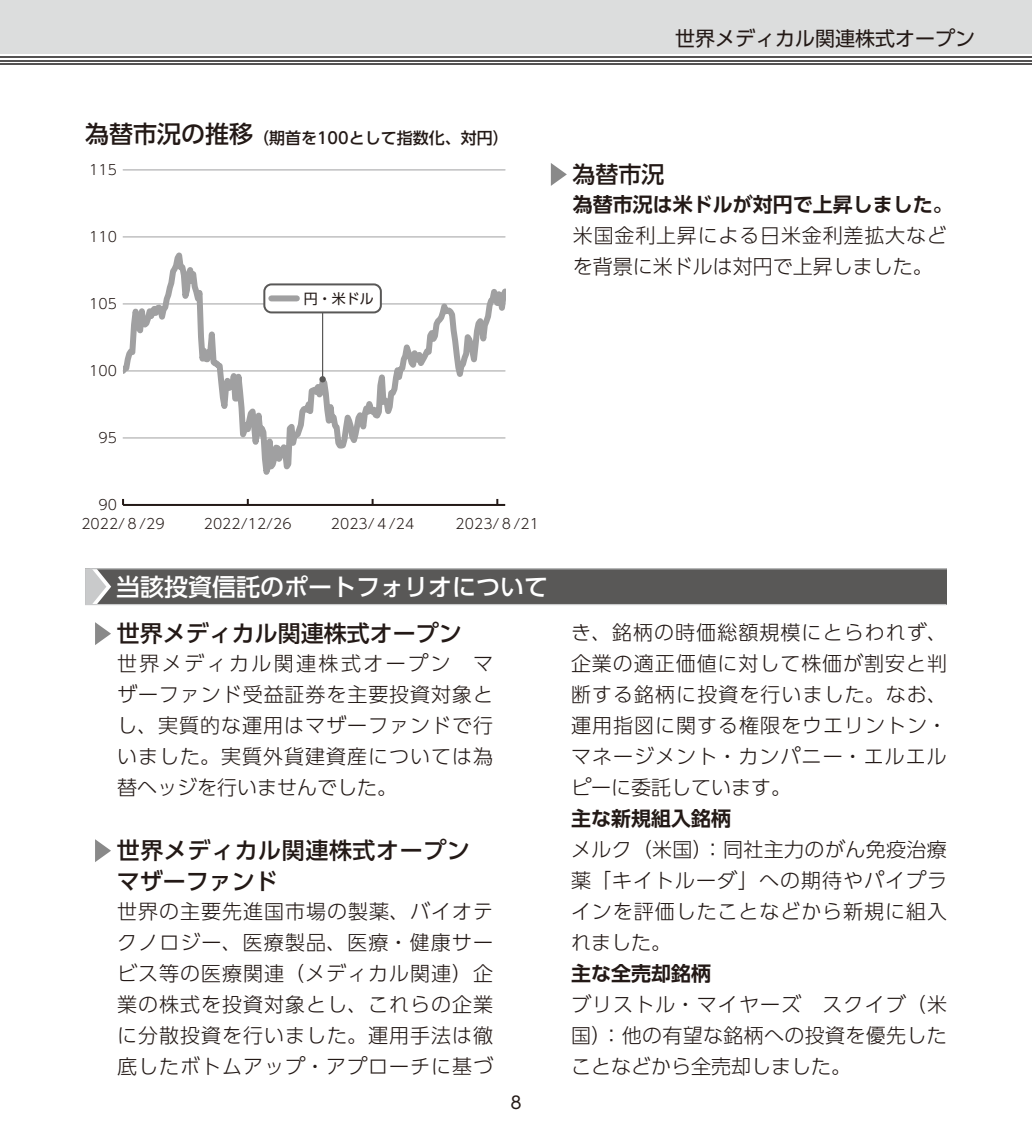
<style>
.page{position:relative;width:1032px;height:1134px;background:#fff}
.page>*{position:absolute;margin:0;border:0;box-sizing:border-box;transform-origin:0 0}
.t1{font:500 24px "UD Shin Go Pro";color:#fff}
.t2{font:500 23px/31px "UD Shin Go Pro";letter-spacing:.025em;color:#231916}
.t3{font:500 23px "UD Shin Go Pro";color:#231916}
.t4{font:300 20px/31px "UD Shin Go Pro";letter-spacing:.05em;color:#231916;text-align:justify}
.t5{font:700 20px "UD Shin Go Pro De";color:#231916}
.t6{font:20px "UD Shin Go Pro";color:#231916}
.t7{font:17px "UD Shin Go Pro";color:#231916}
.t8{font:500 16px "UD Shin Go Pro";color:#231916}
.t9{font:300 14px "UD Shin Go Pro";color:#231916}
.t10{font:14px "UD Shin Go Pro";color:#231916}
.s1{font-size:24px}
</style>
<div class="page">
<div style="left:0;top:0;width:1032px;height:54px;background:#dcdddd"></div>
<hr style="left:0;top:63px;width:1032px;height:2px;background:#545252">
<hr style="left:0;top:60px;width:1032px;height:1px;background:#545252">
<hr style="left:0;top:56px;width:1032px;height:2px;background:#545252">
<div style="left:85px;top:569px;width:862px;height:36px;background:#595857"></div>
<hr style="left:85px;top:604px;width:861px;height:1px;background:#c9cacb">
<hr style="left:85px;top:568px;width:862px;height:1px;background:#c9cacb">
<svg style="left:85px;top:569px;width:26px;height:35px"></svg>
<svg style="left:95px;top:622px;width:16px;height:23px"></svg>
<svg style="left:95px;top:839px;width:16px;height:23px"></svg>
<svg style="left:551px;top:163px;width:16px;height:23px"></svg>
<hr style="left:123px;top:170px;width:382px;height:1px;background:#a0a0a1">
<hr style="left:123px;top:504px;width:382px;height:2px;background:#231916">
<svg style="left:123px;top:237px;width:382px;height:262px"></svg>
<hr style="left:322px;top:302px;width:1px;height:77px;background:#595857">
<div style="left:319px;top:376px;width:7px;height:6px;background:#595857;border-radius:50%"></div>
<div style="left:264px;top:284px;width:117px;height:28px;background:#fff;border-radius:7px"></div>
<div style="left:263px;top:283px;width:119px;height:30px;border:2px solid #595857;border-radius:7px"></div>
<div style="left:271px;top:295px;width:26px;height:6px;background:#a0a0a1"></div>
<p class="t6" style="left:675px;top:22px;width:301px">世界メディカル関連株式オープン</p>
<p class="t8" style="left:85px;top:125px;width:425px"><span class="s1">為替市況の推移</span>（期首を100として指数化、対円）</p>
<p class="t9" style="left:89px;top:159px;width:29px">115</p>
<p class="t9" style="left:89px;top:226px;width:29px">110</p>
<p class="t9" style="left:89px;top:293px;width:29px">105</p>
<p class="t9" style="left:89px;top:360px;width:29px">100</p>
<p class="t9" style="left:99px;top:427px;width:20px">95</p>
<p class="t9" style="left:99px;top:494px;width:20px">90</p>
<p class="t9" style="left:81px;top:513px;width:85px">2022/８/29</p>
<p class="t10" style="left:304px;top:287px;width:71px">円・米ドル</p>
<p class="t9" style="left:204px;top:513px;width:89px">2022/12/26</p>
<p class="t9" style="left:331px;top:513px;width:85px">2023/４/24</p>
<p class="t9" style="left:456px;top:513px;width:85px">2023/８/21</p>
<p class="t1" style="left:116px;top:567px;width:433px">当該投資信託のポートフォリオについて</p>
<p class="t3" style="left:117px;top:615px;width:347px">世界メディカル関連株式オープン</p>
<p class="t4" style="left:117px;top:647px;width:377px">世界メディカル関連株式オープン　マザーファンド受益証券を主要投資対象とし、実質的な運用はマザーファンドで行いました。実質外貨建資産については為替ヘッジを行いませんでした。</p>
<p class="t2" style="left:117px;top:834px;width:378px">世界メディカル関連株式オープン　マザーファンド</p>
<p class="t4" style="left:117px;top:895px;width:377px">世界の主要先進国市場の製薬、バイオテクノロジー、医療製品、医療・健康サービス等の医療関連（メディカル関連）企業の株式を投資対象とし、これらの企業に分散投資を行いました。運用手法は徹底したボトムアップ・アプローチに基づ</p>
<p class="t7" style="left:510px;top:1089px;width:13px">8</p>
<p class="t3" style="left:573px;top:156px;width:93px">為替市況</p>
<p class="t5" style="left:573px;top:188px;width:381px">為替市況は米ドルが対円で上昇しました。</p>
<p class="t4" style="left:573px;top:219px;width:375px">米国金利上昇による日米金利差拡大などを背景に米ドルは対円で上昇しました。</p>
<p class="t4" style="left:571px;top:616px;width:377px">き、銘柄の時価総額規模にとらわれず、企業の適正価値に対して株価が割安と判断する銘柄に投資を行いました。なお、運用指図に関する権限をウエリントン・マネージメント・カンパニー・エルエルピーに委託しています。</p>
<p class="t5" style="left:571px;top:802px;width:161px">主な新規組入銘柄</p>
<p class="t4" style="left:571px;top:833px;width:377px">メルク（米国）：同社主力のがん免疫治療薬「キイトルーダ」への期待やパイプラインを評価したことなどから新規に組入れました。</p>
<p class="t5" style="left:571px;top:957px;width:141px">主な全売却銘柄</p>
<p class="t4" style="left:571px;top:988px;width:377px">ブリストル・マイヤーズ　スクイブ（米国）：他の有望な銘柄への投資を優先したことなどから全売却しました。</p>
</div>
